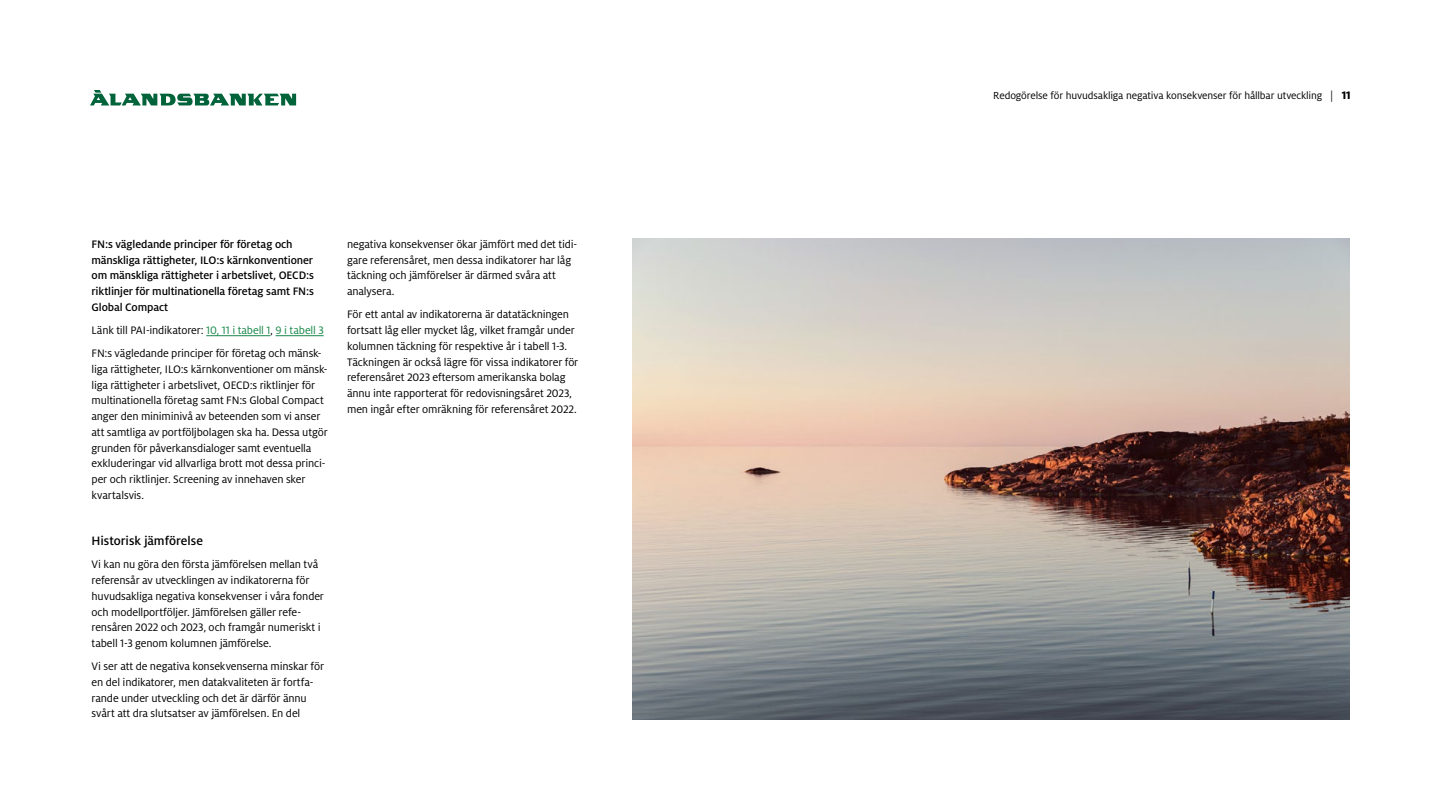
<style>
.page{position:relative;width:1440px;height:810px;background:#fff}
.page>*{position:absolute;margin:0;border:0;box-sizing:border-box;transform-origin:0 0}
.t1{font:500 13.5px "Milo OT";color:#000}
.t2{font:12px/15.8px "Milo OT";letter-spacing:-.01em;color:#000}
.t3{font:500 12px/15.8px "Milo OT";letter-spacing:-.01em;color:#000}
.t4{font:11.25px "Milo OT";letter-spacing:-.01em;color:#000}
.s1{color:#188848}
.s2{font-weight:800;font-size:12px}
</style>
<div class="page">
<svg style="left:90px;top:90px;width:206px;height:15px"></svg>
<hr style="left:206px;top:336px;width:64px;height:1px;background:#188848">
<hr style="left:276px;top:336px;width:48px;height:1px;background:#188848">
<img style="left:632px;top:238px;width:718px;height:482px">
<p class="t3" style="left:92px;top:236px;width:224px">FN:s vägledande principer för företag och mänskliga rättigheter, ILO:s kärnkonventioner om mänskliga rättigheter i arbetslivet, OECD:s riktlinjer för multinationella företag samt FN:s Global Compact</p>
<p class="t2" style="left:92px;top:319px;width:234px;line-height:23.1px">Länk till PAI-indikatorer: <span class="s1">10, 11 i tabell 1</span>, <span class="s1">9 i tabell 3<br></span>FN:s vägledande principer för företag och mänsk-</p>
<p class="t2" style="left:92px;top:361px;width:238px">liga rättigheter, ILO:s kärnkonventioner om mänsk&shy;liga rättigheter i arbetslivet, OECD:s riktlinjer för multinationella företag samt FN:s Global Compact anger den miniminivå av beteenden som vi anser att samtliga av portföljbolagen ska ha. Dessa utgör grunden för påverkansdialoger samt eventuella exkluderingar vid allvarliga brott mot dessa princi&shy;per och riktlinjer. Screening av innehaven sker kvartalsvis.</p>
<p class="t1" style="left:92px;top:533px;width:113px">Historisk jämförelse</p>
<p class="t2" style="left:92px;top:557px;width:234px">Vi kan nu göra den första jämförelsen mellan två referensår av utvecklingen av indikatorerna för huvudsakliga negativa konsekvenser i våra fonder och modellportföljer. Jämförelsen gäller refe&shy;rensåren 2022 och 2023, och framgår numeriskt i tabell 1-3 genom kolumnen jämförelse.</p>
<p class="t2" style="left:92px;top:658px;width:234px">Vi ser att de negativa konsekvenserna minskar för en del indikatorer, men datakvaliteten är fortfa&shy;rande under utveckling och det är därför ännu svårt att dra slutsatser av jämförelsen. En del</p>
<p class="t2" style="left:347px;top:236px;width:232px">negativa konsekvenser ökar jämfört med det tidi&shy;gare referensåret, men dessa indikatorer har låg täckning och jämförelser är därmed svåra att analysera.</p>
<p class="t2" style="left:347px;top:306px;width:233px">För ett antal av indikatorerna är datatäckningen fortsatt låg eller mycket låg, vilket framgår under kolumnen täckning för respektive år i tabell 1-3.<br>Täckningen är också lägre för vissa indikatorer för referensåret 2023 eftersom amerikanska bolag ännu inte rapporterat för redovisningsåret 2023, men ingår efter omräkning för referensåret 2022.</p>
<p class="t4" style="left:993px;top:89px;width:359px">Redogörelse för huvudsakliga negativa konsekvenser för hållbar utveckling | <span class="s2">11</span></p>
</div>
